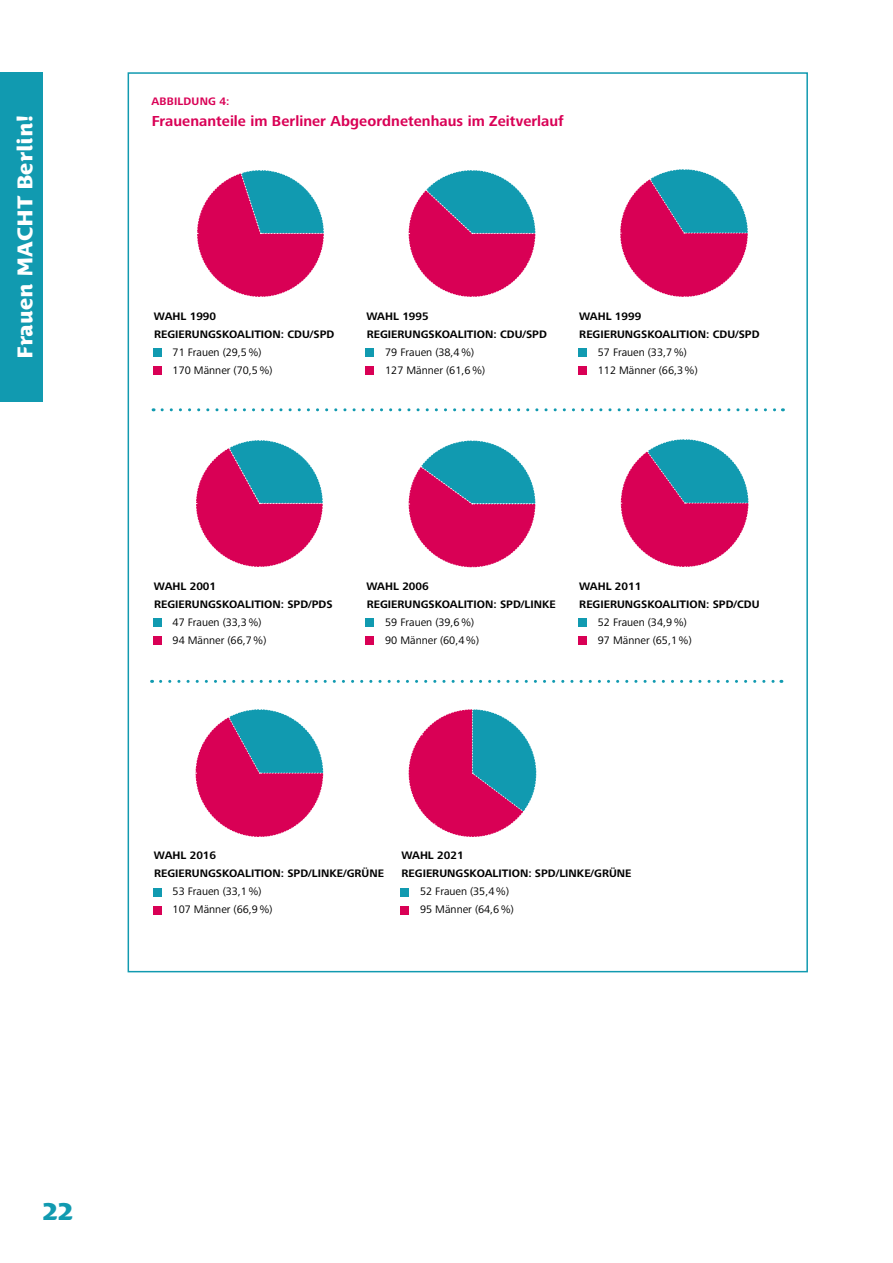
<style>
.page{position:relative;width:893px;height:1263px;background:#fff}
.page>*{position:absolute;margin:0;border:0;box-sizing:border-box;transform-origin:0 0}
.t1{font:800 27px "Costa Std";color:#119ab0}
.t2{font:800 21px "Costa Std";letter-spacing:.005em;color:#fff}
._02_Copy_Light__ohne{font:700 15px "Frutiger Next Pro";letter-spacing:.005em;color:#d90055}
.t3{font:700 11.25px "Frutiger Next Pro";color:#000}
.t4{font:11.25px "Frutiger Next Pro";color:#000}
._02_Copy_Light__ohne-2{font:700 11.25px "Frutiger Next Pro";letter-spacing:.02em;color:#d90055}
</style>
<div class="page">
<div style="left:0;top:72px;width:43px;height:330px;background:#119ab0"></div>
<svg style="left:197px;top:170px;width:127px;height:127px"></svg>
<svg style="left:408px;top:170px;width:128px;height:127px"></svg>
<svg style="left:620px;top:169px;width:128px;height:128px"></svg>
<svg style="left:196px;top:440px;width:127px;height:127px"></svg>
<svg style="left:408px;top:440px;width:128px;height:128px"></svg>
<svg style="left:620px;top:439px;width:129px;height:128px"></svg>
<svg style="left:195px;top:709px;width:129px;height:128px"></svg>
<div style="left:153px;top:349px;width:9px;height:8px;background:#119ab0"></div>
<div style="left:153px;top:367px;width:9px;height:8px;background:#d90055"></div>
<div style="left:153px;top:618px;width:9px;height:9px;background:#119ab0"></div>
<div style="left:153px;top:636px;width:9px;height:9px;background:#d90055"></div>
<div style="left:153px;top:888px;width:9px;height:8px;background:#119ab0"></div>
<div style="left:153px;top:906px;width:9px;height:8px;background:#d90055"></div>
<div style="left:401px;top:888px;width:8px;height:8px;background:#119ab0"></div>
<div style="left:401px;top:906px;width:8px;height:8px;background:#d90055"></div>
<div style="left:366px;top:349px;width:8px;height:8px;background:#119ab0"></div>
<div style="left:366px;top:367px;width:8px;height:8px;background:#d90055"></div>
<div style="left:366px;top:618px;width:8px;height:9px;background:#119ab0"></div>
<div style="left:366px;top:636px;width:8px;height:9px;background:#d90055"></div>
<div style="left:578px;top:349px;width:9px;height:8px;background:#119ab0"></div>
<div style="left:578px;top:367px;width:9px;height:8px;background:#d90055"></div>
<div style="left:578px;top:618px;width:9px;height:9px;background:#119ab0"></div>
<div style="left:578px;top:636px;width:9px;height:9px;background:#d90055"></div>
<svg style="left:162px;top:408px;width:621px;height:3px"></svg>
<svg style="left:161px;top:680px;width:621px;height:3px"></svg>
<svg style="left:408px;top:709px;width:129px;height:128px"></svg>
<h2 class="t2" style="left:13px;top:359px;width:245px;rotate:-90deg">Frauen MACHT Berlin!</h2>
<p class="_02_Copy_Light__ohne-2" style="left:151px;top:94px;width:79px">ABBILDUNG 4:</p>
<p class="_02_Copy_Light__ohne" style="left:152px;top:112px;width:414px">Frauenanteile im Berliner Abgeordnetenhaus im Zeitverlauf</p>
<p class="t3" style="left:154px;top:310px;width:64px">WAHL 1990</p>
<p class="t3" style="left:154px;top:328px;width:182px">REGIERUNGSKOALITION: CDU/SPD</p>
<p class="t4" style="left:173px;top:346px;width:91px">71 Frauen (29,5%)</p>
<p class="t4" style="left:173px;top:364px;width:101px">170 Männer (70,5%)</p>
<p class="t3" style="left:367px;top:310px;width:64px">WAHL 1995</p>
<p class="t3" style="left:367px;top:328px;width:182px">REGIERUNGSKOALITION: CDU/SPD</p>
<p class="t4" style="left:385px;top:346px;width:91px">79 Frauen (38,4%)</p>
<p class="t4" style="left:385px;top:364px;width:101px">127 Männer (61,6%)</p>
<p class="t3" style="left:579px;top:310px;width:64px">WAHL 1999</p>
<p class="t3" style="left:579px;top:328px;width:182px">REGIERUNGSKOALITION: CDU/SPD</p>
<p class="t4" style="left:598px;top:346px;width:91px">57 Frauen (33,7%)</p>
<p class="t4" style="left:598px;top:364px;width:101px">112 Männer (66,3%)</p>
<p class="t3" style="left:154px;top:580px;width:64px">WAHL 2001</p>
<p class="t3" style="left:154px;top:598px;width:180px">REGIERUNGSKOALITION: SPD/PDS</p>
<p class="t4" style="left:173px;top:616px;width:91px">47 Frauen (33,3%)</p>
<p class="t4" style="left:173px;top:634px;width:95px">94 Männer (66,7%)</p>
<p class="t3" style="left:367px;top:580px;width:64px">WAHL 2006</p>
<p class="t3" style="left:367px;top:598px;width:191px">REGIERUNGSKOALITION: SPD/LINKE</p>
<p class="t4" style="left:385px;top:616px;width:91px">59 Frauen (39,6%)</p>
<p class="t4" style="left:385px;top:634px;width:95px">90 Männer (60,4%)</p>
<p class="t3" style="left:579px;top:580px;width:64px">WAHL 2011</p>
<p class="t3" style="left:579px;top:598px;width:182px">REGIERUNGSKOALITION: SPD/CDU</p>
<p class="t4" style="left:598px;top:616px;width:91px">52 Frauen (34,9%)</p>
<p class="t4" style="left:598px;top:634px;width:95px">97 Männer (65,1%)</p>
<p class="t3" style="left:154px;top:849px;width:64px">WAHL 2016</p>
<p class="t3" style="left:154px;top:867px;width:231px">REGIERUNGSKOALITION: SPD/LINKE/GRÜNE</p>
<p class="t4" style="left:173px;top:885px;width:91px">53 Frauen (33,1%)</p>
<p class="t4" style="left:173px;top:903px;width:101px">107 Männer (66,9%)</p>
<p class="t3" style="left:401px;top:849px;width:64px">WAHL 2021</p>
<p class="t3" style="left:402px;top:867px;width:231px">REGIERUNGSKOALITION: SPD/LINKE/GRÜNE</p>
<p class="t4" style="left:420px;top:885px;width:91px">52 Frauen (35,4%)</p>
<p class="t4" style="left:420px;top:903px;width:95px">95 Männer (64,6%)</p>
<h1 class="t1" style="left:43px;top:1194px;width:33px">22</h1>
</div>
